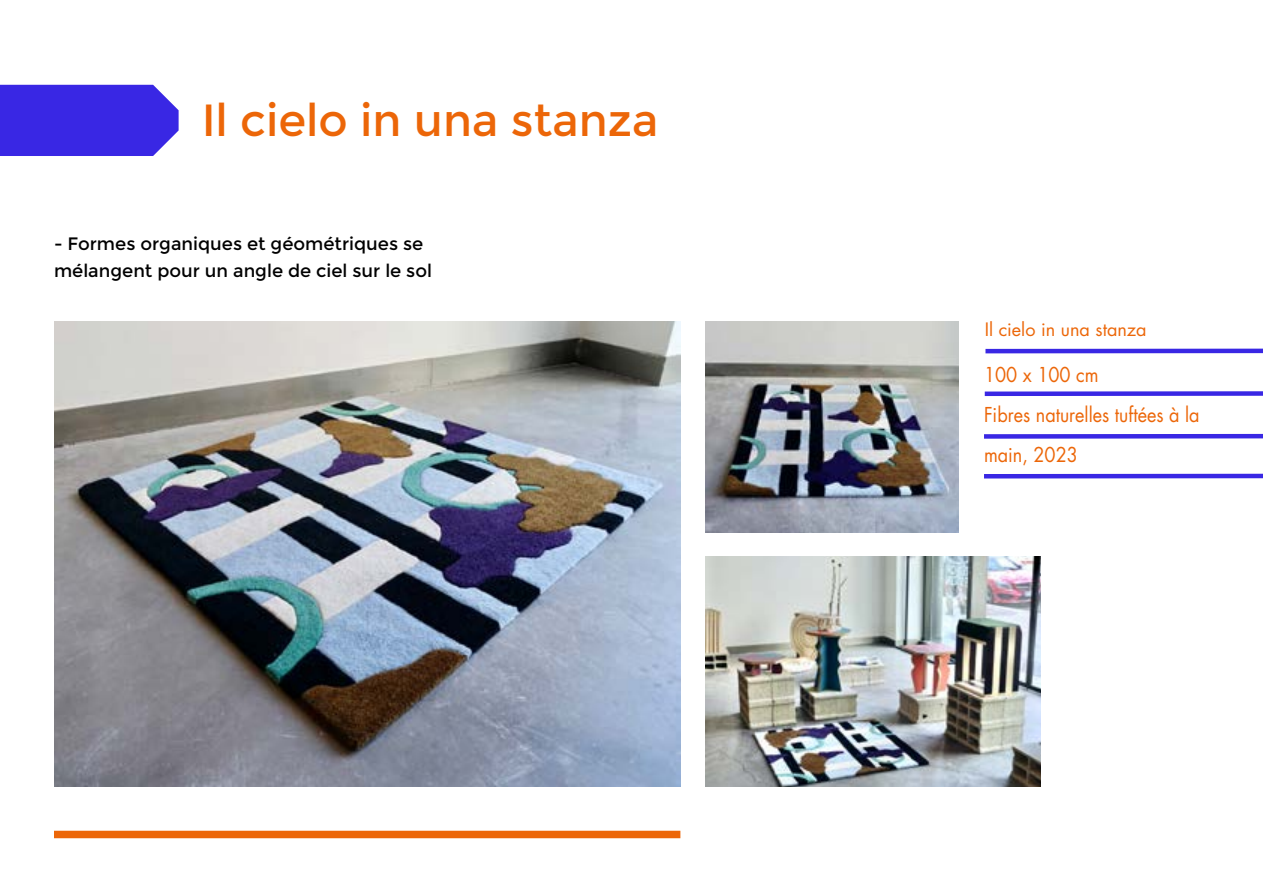
<style>
.page{position:relative;width:1263px;height:893px;background:#fff}
.page>*{position:absolute;margin:0;border:0;box-sizing:border-box;transform-origin:0 0}
.t1{font:45px "Montserrat";color:#ec6608}
.t2{font:19.95px/39.9px "Futura Std";color:#ec6608;scale:.9 1}
.t3{font:18px/27px "Montserrat";color:#000}
.t4{font:18px "Futura Std";color:#ec6608}
</style>
<div class="page">
<div style="left:0;top:85px;width:179px;height:71px;background:#3927e4"></div>
<img style="left:54px;top:321px;width:626px;height:466px">
<img style="left:706px;top:321px;width:252px;height:211px">
<img style="left:706px;top:556px;width:334px;height:231px">
<div style="left:54px;top:831px;width:626px;height:7px;background:#ec6608"></div>
<hr style="left:985px;top:349px;width:278px;height:4px;background:#3927e4">
<div style="left:985px;top:391px;width:278px;height:5px;background:#3927e4"></div>
<div style="left:984px;top:434px;width:279px;height:5px;background:#3927e4"></div>
<hr style="left:984px;top:474px;width:279px;height:4px;background:#3927e4">
<h1 class="t1" style="left:202px;top:93px;width:458px">Il cielo in una stanza</h1>
<p class="t3" style="left:54px;top:230px;width:380px">- Formes organiques et géométriques se mélangent pour un angle de ciel sur le sol</p>
<p class="t4" style="left:985px;top:318px;width:163px">Il cielo in una stanza</p>
<p class="t2" style="left:984px;top:354px;width:241px">100 x 100 cm<br>Fibres naturelles tuftées à la main, 2023</p>
</div>
